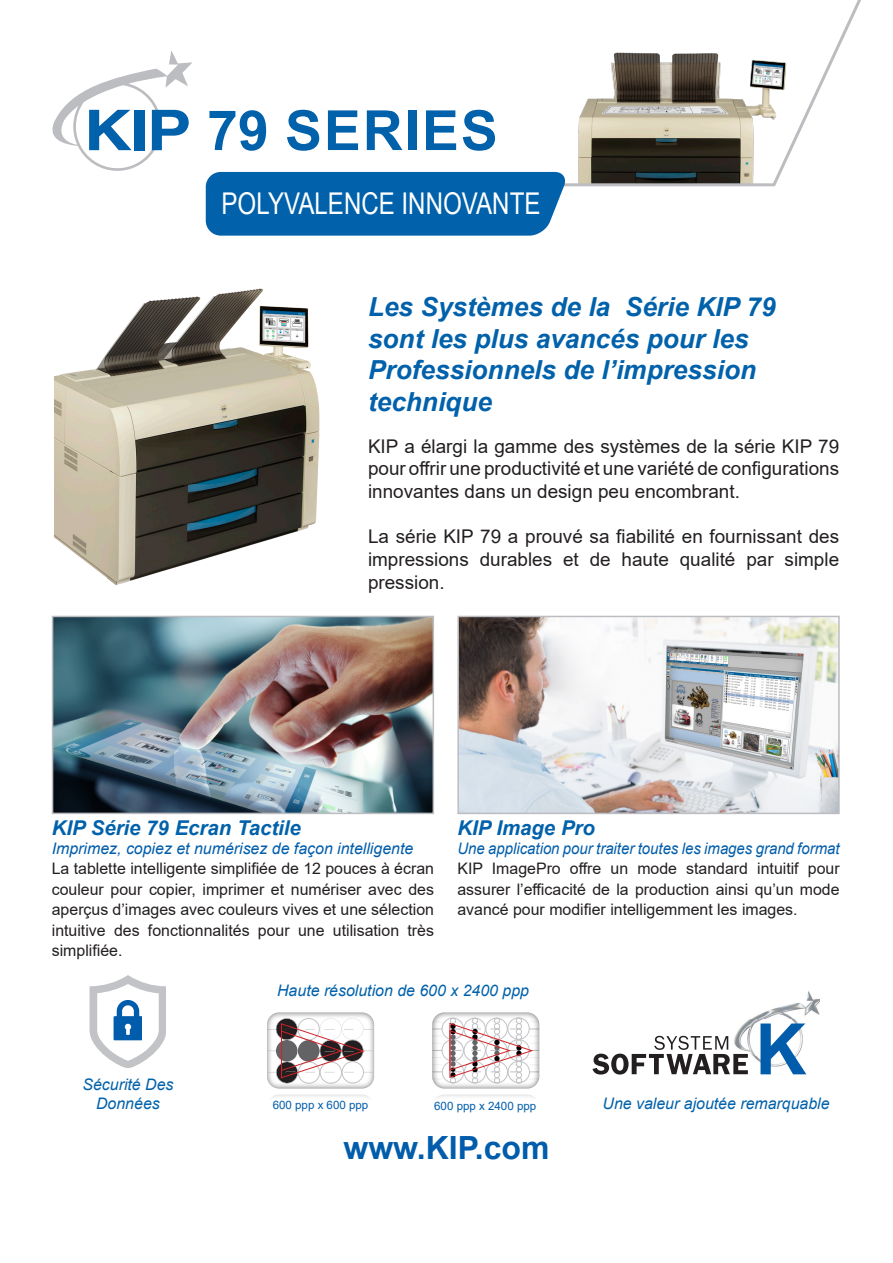
<style>
.page{position:relative;width:893px;height:1263px;background:#fff}
.page>*{position:absolute;margin:0;border:0;box-sizing:border-box;transform-origin:0 0}
.t1{font:700 55.35px "Arial";letter-spacing:.035em;color:#0161aa}
.Arial_Paragraphs{font:700 31.95px "Arial";color:#015dab}
.t2{font:30px "Arial Narrow";color:#fff}
.t3{font:italic 700 26.25px/31.5px "Arial";color:#0161aa}
.Arial_Paragraphs-2{font:italic 700 20.4px "Arial";color:#0161aa}
.t4{font:18.9px/22.6px "Arial";color:#231f20;text-align:justify}
.heading{font:15.9px/20.4px "Arial";color:#231f20;text-align:justify}
.Arial_Paragraphs-3{font:15.9px/20.4px "Arial";color:#231f20;text-align:justify}
.t5{font:italic 15.9px "Arial";color:#0161aa}
.Arial_Paragraphs-4{font:italic 15.9px "Arial";color:#015dab;scale:.94 1}
.Arial_Paragraphs-5{font:italic 15.9px "Arial";color:#015dab}
.Arial_Caption_Blue{font:11.55px "Arial";color:#015dab}
</style>
<div class="page">
<svg style="left:53px;top:51px;width:140px;height:120px"></svg>
<svg style="left:546px;top:0;width:315px;height:186px"></svg>
<div style="left:206px;top:172px;width:361px;height:64px;background:#0161aa"></div>
<img style="left:54px;top:288px;width:266px;height:297px">
<img style="left:55px;top:619px;width:376px;height:192px">
<div style="left:52px;top:616px;width:382px;height:198px;border:2px solid #bcbdc0"></div>
<img style="left:460px;top:619px;width:377px;height:192px">
<div style="left:457px;top:616px;width:383px;height:198px;border:2px solid #bcbdc0"></div>
<svg style="left:90px;top:975px;width:76px;height:93px"></svg>
<div style="left:266px;top:1010px;width:110px;height:78px;background:#231f20;opacity:.75"></div>
<div style="left:431px;top:1010px;width:111px;height:78px;background:#231f20;opacity:.75"></div>
<img style="left:735px;top:991px;width:85px;height:71px">
<svg style="left:760px;top:1023px;width:46px;height:51px"></svg>
<svg style="left:592px;top:1036px;width:156px;height:38px"></svg>
<p class="t1" style="left:207px;top:92px;width:292px">79 SERIES</p>
<p class="t2" style="left:222px;top:181px;width:320px">POLYVALENCE INNOVANTE</p>
<p class="t3" style="left:368px;top:292px;width:409px">Les Systèmes de la Série KIP 79 sont les plus avancés pour les<br>Professionnels de l’impression technique</p>
<p class="t4" style="left:368px;top:434px;width:473px">KIP a élargi la gamme des systèmes de la série KIP 79 pour offrir une productivité et une variété de configurations innovantes dans un design peu encombrant.</p>
<p class="t4" style="left:368px;top:525px;width:473px">La série KIP 79 a prouvé sa fiabilité en fournissant des impressions durables et de haute qualité par simple pression.</p>
<p class="Arial_Paragraphs-2" style="left:52px;top:814px;width:251px">KIP Série 79 Ecran Tactile</p>
<p class="Arial_Paragraphs-5" style="left:52px;top:838px;width:363px">Imprimez, copiez et numérisez de façon intelligente</p>
<p class="heading" style="left:52px;top:858px;width:384px">La tablette intelligente simplifiée de 12 pouces à écran couleur pour copier, imprimer et numériser avec des aperçus d’images avec couleurs vives et une sélection intuitive des fonctionnalités pour une utilisation très simplifiée.</p>
<p class="Arial_Paragraphs-2" style="left:457px;top:814px;width:139px">KIP Image Pro</p>
<p class="Arial_Paragraphs-4" style="left:457px;top:838px;width:408px">Une application pour traiter toutes les images grand format</p>
<p class="Arial_Paragraphs-3" style="left:457px;top:858px;width:384px">KIP ImagePro offre un mode standard intuitif pour assurer l’efficacité de la production ainsi qu’un mode avancé pour modifier intelligemment les images.</p>
<p class="t5" style="left:277px;top:980px;width:253px">Haute résolution de 600 x 2400 ppp</p>
<p class="t5" style="left:82px;top:1074px;width:93px">Sécurité Des</p>
<p class="t5" style="left:96px;top:1093px;width:65px">Données</p>
<p class="Arial_Caption_Blue" style="left:273px;top:1097px;width:97px">600 ppp x 600 ppp</p>
<p class="Arial_Caption_Blue" style="left:434px;top:1098px;width:104px">600 ppp x 2400 ppp</p>
<p class="Arial_Paragraphs" style="left:343px;top:1125px;width:207px">www.KIP.com</p>
<p class="t5" style="left:602px;top:1093px;width:229px">Une valeur ajoutée remarquable</p>
</div>
